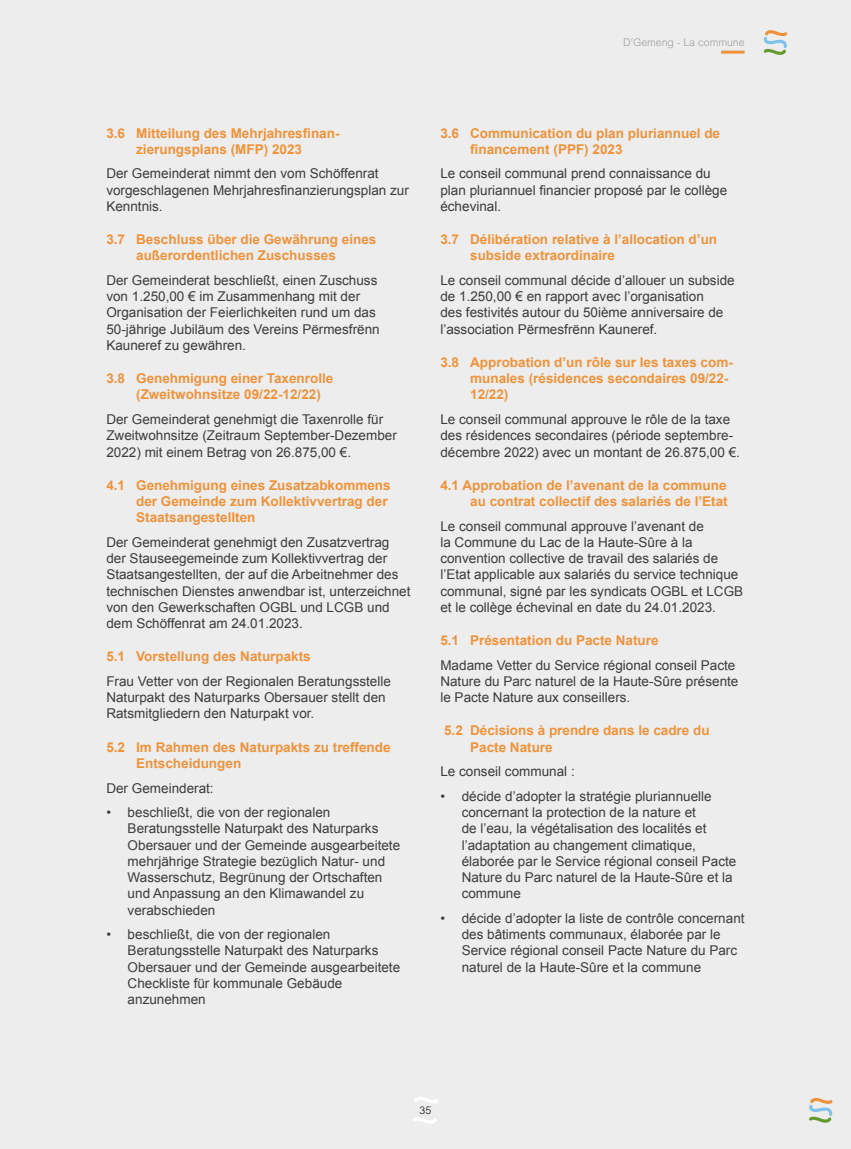
<style>
.page{position:relative;width:851px;height:1149px;background:#fff}
.page>*{position:absolute;margin:0;border:0;box-sizing:border-box;transform-origin:0 0}
.t1{font:13.5px/16.2px "Arial";color:#3c3c3b}
.t2{font:700 13.5px/16.2px "Arial";color:#ef933b}
.t3{font:300 10.5px "Arial MT Std";color:#9d9d9c}
.t4{font:300 10.5px "Arial MT Std";color:#000}
</style>
<div class="page">
<div style="left:0;top:0;width:850px;height:1148px;background:#ededed"></div>
<svg style="left:763px;top:30px;width:24px;height:25px"></svg>
<svg style="left:809px;top:1098px;width:23px;height:24px"></svg>
<svg style="left:414px;top:1097px;width:24px;height:5px"></svg>
<svg style="left:413px;top:1117px;width:24px;height:6px"></svg>
<hr style="left:721px;top:51px;width:23px;height:3px;background:#ef933b">
<p class="t3" style="left:623px;top:37px;width:123px">D’Gemeng - La commune</p>
<p class="t2" style="left:106px;top:125px;width:235px;text-align:center">3.6 Mitteilung des Mehrjahresfinan&shy;zierungsplans (MFP) 2023</p>
<p class="t1" style="left:106px;top:166px;width:304px">Der Gemeinderat nimmt den vom Schöffenrat vorgeschlagenen Mehrjahresfinanzierungsplan zur<br>Kenntnis.</p>
<p class="t2" style="left:136px;top:232px;width:242px;text-indent:-30px">3.7 Beschluss über die Gewährung eines außerordentlichen Zuschusses</p>
<p class="t1" style="left:106px;top:272px;width:275px">Der Gemeinderat beschließt, einen Zuschuss von 1.250,00 € im Zusammenhang mit der Organisation der Feierlichkeiten rund um das 50-jährige Jubiläum des Vereins Përmesfrënn Kauneref zu gewähren.</p>
<p class="t2" style="left:136px;top:370px;width:199px;text-indent:-30px">3.8 Genehmigung einer Taxenrolle (Zweitwohnsitze 09/22-12/22)</p>
<p class="t1" style="left:106px;top:411px;width:292px">Der Gemeinderat genehmigt die Taxenrolle für<br>Zweitwohnsitze (Zeitraum September-Dezember<br>2022) mit einem Betrag von 26.875,00 €.</p>
<p class="t2" style="left:136px;top:477px;width:256px;text-indent:-30px">4.1 Genehmigung eines Zusatzabkommens der Gemeinde zum Kollektivvertrag der<br>Staatsangestellten</p>
<p class="t1" style="left:106px;top:534px;width:306px">Der Gemeinderat genehmigt den Zusatzvertrag der Stauseegemeinde zum Kollektivvertrag der Staatsangestellten, der auf die Arbeitnehmer des technischen Dienstes anwendbar ist, unterzeichnet von den Gewerkschaften OGBL und LCGB und dem Schöffenrat am 24.01.2023.</p>
<p class="t2" style="left:106px;top:648px;width:206px">5.1 Vorstellung des Naturpakts</p>
<p class="t1" style="left:106px;top:673px;width:286px">Frau Vetter von der Regionalen Beratungsstelle<br>Naturpakt des Naturparks Obersauer stellt den<br>Ratsmitgliedern den Naturpakt vor.</p>
<p class="t2" style="left:136px;top:739px;width:256px;text-indent:-30px">5.2 Im Rahmen des Naturpakts zu treffende<br>Entscheidungen</p>
<p class="t1" style="left:106px;top:779px;width:109px">Der Gemeinderat:</p>
<p class="t1" style="left:128px;top:804px;width:274px;text-indent:-21px">• beschließt, die von der regionalen Beratungsstelle Naturpakt des Naturparks Obersauer und der Gemeinde ausgearbeitete mehrjährige Strategie bezüglich Natur- und Wasserschutz, Begrünung der Ortschaften und Anpassung an den Klimawandel zu verabschieden</p>
<p class="t1" style="left:128px;top:926px;width:274px;text-indent:-21px">• beschließt, die von der regionalen Beratungsstelle Naturpakt des Naturparks Obersauer und der Gemeinde ausgearbeitete Checkliste für kommunale Gebäude anzunehmen</p>
<p class="t2" style="left:470px;top:125px;width:251px;text-indent:-30px">3.6 Communication du plan pluriannuel de financement (PPF) 2023</p>
<p class="t1" style="left:440px;top:166px;width:288px">Le conseil communal prend connaissance du plan pluriannuel financier proposé par le collège échevinal.</p>
<p class="t2" style="left:470px;top:232px;width:248px;text-indent:-30px">3.7 Délibération relative à l’allocation d’un subside extraordinaire</p>
<p class="t1" style="left:440px;top:272px;width:296px">Le conseil communal décide d’allouer un subside de 1.250,00 € en rapport avec l’organisation<br>des festivités autour du 50ième anniversaire de l’association Përmesfrënn Kauneref.</p>
<p class="t2" style="left:470px;top:354px;width:264px;text-indent:-30px">3.8 Approbation d’un rôle sur les taxes com&shy;munales (résidences secondaires 09/22-<br>12/22)</p>
<p class="t1" style="left:440px;top:411px;width:301px">Le conseil communal approuve le rôle de la taxe des résidences secondaires (période septembre&shy;décembre 2022) avec un montant de 26.875,00 €.</p>
<p class="t2" style="left:440px;top:477px;width:289px;text-align:right">4.1 Approbation de l’avenant de la commune au contrat collectif des salariés de l’Etat</p>
<p class="t1" style="left:440px;top:518px;width:304px">Le conseil communal approuve l’avenant de<br>la Commune du Lac de la Haute-Sûre à la convention collective de travail des salariés de l’Etat applicable aux salariés du service technique communal, signé par les syndicats OGBL et LCGB et le collège échevinal en date du 24.01.2023.</p>
<p class="t2" style="left:440px;top:632px;width:220px">5.1 Présentation du Pacte Nature</p>
<p class="t1" style="left:440px;top:656px;width:299px">Madame Vetter du Service régional conseil Pacte<br>Nature du Parc naturel de la Haute-Sûre présente le Pacte Nature aux conseillers.</p>
<p class="t2" style="left:470px;top:722px;width:241px;text-indent:-26px">5.2 Décisions à prendre dans le cadre du<br>Pacte Nature</p>
<p class="t1" style="left:440px;top:763px;width:136px">Le conseil communal :</p>
<p class="t1" style="left:461px;top:788px;width:276px;text-indent:-21px">• décide d’adopter la stratégie pluriannuelle concernant la protection de la nature et<br>de l’eau, la végétalisation des localités et l’adaptation au changement climatique, élaborée par le Service régional conseil Pacte Nature du Parc naturel de la Haute-Sûre et la commune</p>
<p class="t1" style="left:461px;top:910px;width:284px;text-indent:-21px">• décide d’adopter la liste de contrôle concernant des bâtiments communaux, élaborée par le Service régional conseil Pacte Nature du Parc naturel de la Haute-Sûre et la commune</p>
<p class="t4" style="left:419px;top:1103px;width:13px">35</p>
</div>
